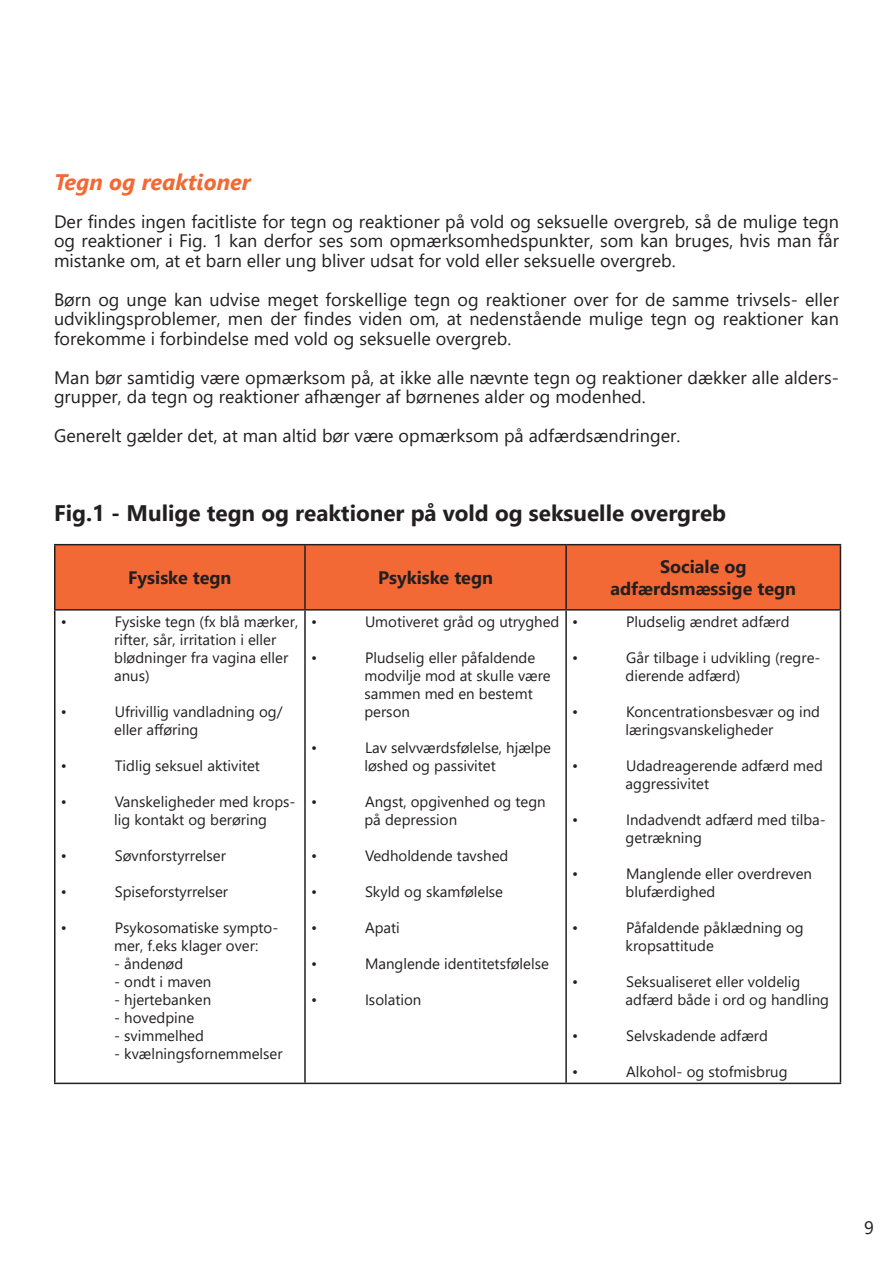
<style>
.page{position:relative;width:893px;height:1263px;background:#fff}
.page>*{position:absolute;margin:0;border:0;box-sizing:border-box;transform-origin:0 0}
.t1{font:700 22.5px "Segoe UI";color:#231f20}
.t2{font:italic 700 22.5px "Segoe UI";color:#f26935}
.t3{font:18px/19.5px "Segoe UI";color:#231f20;text-align:justify}
.t4{font:700 18px "Segoe UI";color:#231f20}
.t5{font:15px "Segoe UI";color:#231f20}
</style>
<div class="page">
<div style="left:56px;top:545px;width:784px;height:64px;background:#f26935"></div>
<hr style="left:54px;top:611px;width:2px;height:471px;background:#231f20">
<hr style="left:304px;top:611px;width:2px;height:471px;background:#231f20">
<hr style="left:565px;top:611px;width:2px;height:471px;background:#231f20">
<hr style="left:840px;top:611px;width:1px;height:471px;background:#231f20">
<hr style="left:54px;top:1082px;width:251px;height:2px;background:#231f20">
<hr style="left:305px;top:1082px;width:261px;height:2px;background:#231f20">
<hr style="left:566px;top:1082px;width:275px;height:2px;background:#231f20">
<hr style="left:54px;top:544px;width:251px;height:1px;background:#231f20">
<hr style="left:54px;top:545px;width:2px;height:64px;background:#231f20">
<hr style="left:305px;top:544px;width:261px;height:1px;background:#231f20">
<hr style="left:304px;top:545px;width:2px;height:64px;background:#231f20">
<hr style="left:566px;top:544px;width:275px;height:1px;background:#231f20">
<hr style="left:565px;top:545px;width:2px;height:64px;background:#231f20">
<hr style="left:840px;top:545px;width:1px;height:64px;background:#231f20">
<hr style="left:54px;top:609px;width:251px;height:2px;background:#231f20">
<hr style="left:305px;top:609px;width:261px;height:2px;background:#231f20">
<hr style="left:566px;top:609px;width:275px;height:2px;background:#231f20">
<p class="t2" style="left:54px;top:161px;width:198px">Tegn og reaktioner</p>
<p class="t3" style="left:54px;top:210px;width:786px">Der findes ingen facitliste for tegn og reaktioner på vold og seksuelle overgreb, så de mulige tegn og reaktioner i Fig. 1 kan derfor ses som opmærksomhedspunkter, som kan bruges, hvis man får mistanke om, at et barn eller ung bliver udsat for vold eller seksuelle overgreb.</p>
<p class="t3" style="left:54px;top:288px;width:786px">Børn og unge kan udvise meget forskellige tegn og reaktioner over for de samme trivsels- eller udviklingsproblemer, men der findes viden om, at nedenstående mulige tegn og reaktioner kan forekomme i forbindelse med vold og seksuelle overgreb.</p>
<p class="t3" style="left:54px;top:366px;width:786px">Man bør samtidig være opmærksom på, at ikke alle nævnte tegn og reaktioner dækker alle alders&shy;grupper, da tegn og reaktioner afhænger af børnenes alder og modenhed.</p>
<p class="t3" style="left:54px;top:425px;width:628px">Generelt gælder det, at man altid bør være opmærksom på adfærdsændringer.</p>
<p class="t1" style="left:54px;top:492px;width:674px">Fig.1 - Mulige tegn og reaktioner på vold og seksuelle overgreb</p>
<p class="t4" style="left:128px;top:560px;width:105px">Fysiske tegn</p>
<p class="t4" style="left:378px;top:560px;width:116px">Psykiske tegn</p>
<p class="t5" style="left:61px;top:607px;width:8px">•</p>
<p class="t5" style="left:115px;top:607px;width:185px">Fysiske tegn (fx blå mærker,</p>
<p class="t5" style="left:114px;top:625px;width:164px">rifter, sår, irritation i eller</p>
<p class="t5" style="left:114px;top:643px;width:176px">blødninger fra vagina eller</p>
<p class="t5" style="left:114px;top:661px;width:37px">anus)</p>
<p class="t5" style="left:61px;top:697px;width:8px">•</p>
<p class="t5" style="left:115px;top:697px;width:169px">Ufrivillig vandladning og/</p>
<p class="t5" style="left:114px;top:715px;width:86px">eller afføring</p>
<p class="t5" style="left:61px;top:751px;width:8px">•</p>
<p class="t5" style="left:115px;top:751px;width:147px">Tidlig seksuel aktivitet</p>
<p class="t5" style="left:61px;top:787px;width:8px">•</p>
<p class="t5" style="left:115px;top:787px;width:182px">Vanskeligheder med krops-</p>
<p class="t5" style="left:114px;top:805px;width:154px">lig kontakt og berøring</p>
<p class="t5" style="left:61px;top:841px;width:8px">•</p>
<p class="t5" style="left:115px;top:841px;width:113px">Søvnforstyrrelser</p>
<p class="t5" style="left:61px;top:877px;width:8px">•</p>
<p class="t5" style="left:115px;top:877px;width:115px">Spiseforstyrrelser</p>
<p class="t5" style="left:61px;top:913px;width:8px">•</p>
<p class="t5" style="left:115px;top:913px;width:165px">Psykosomatiske sympto-</p>
<p class="t5" style="left:114px;top:931px;width:146px">mer, f.eks klager over:</p>
<p class="t5" style="left:114px;top:949px;width:71px">- åndenød</p>
<p class="t5" style="left:114px;top:967px;width:99px">- ondt i maven</p>
<p class="t5" style="left:114px;top:985px;width:98px">- hjertebanken</p>
<p class="t5" style="left:114px;top:1003px;width:82px">- hovedpine</p>
<p class="t5" style="left:114px;top:1021px;width:91px">- svimmelhed</p>
<p class="t5" style="left:114px;top:1039px;width:170px">- kvælningsfornemmelser</p>
<p class="t5" style="left:311px;top:607px;width:8px">•</p>
<p class="t5" style="left:365px;top:607px;width:196px">Umotiveret gråd og utryghed</p>
<p class="t5" style="left:311px;top:643px;width:8px">•</p>
<p class="t5" style="left:365px;top:643px;width:172px">Pludselig eller påfaldende</p>
<p class="t5" style="left:364px;top:661px;width:188px">modvilje mod at skulle være</p>
<p class="t5" style="left:364px;top:679px;width:170px">sammen med en bestemt</p>
<p class="t5" style="left:364px;top:697px;width:47px">person</p>
<p class="t5" style="left:311px;top:733px;width:8px">•</p>
<p class="t5" style="left:365px;top:733px;width:188px">Lav selvværdsfølelse, hjælpe</p>
<p class="t5" style="left:364px;top:751px;width:133px">løshed og passivitet</p>
<p class="t5" style="left:311px;top:787px;width:8px">•</p>
<p class="t5" style="left:365px;top:787px;width:182px">Angst, opgivenhed og tegn</p>
<p class="t5" style="left:364px;top:805px;width:94px">på depression</p>
<p class="t5" style="left:311px;top:841px;width:8px">•</p>
<p class="t5" style="left:365px;top:841px;width:145px">Vedholdende tavshed</p>
<p class="t5" style="left:311px;top:877px;width:8px">•</p>
<p class="t5" style="left:365px;top:877px;width:140px">Skyld og skamfølelse</p>
<p class="t5" style="left:311px;top:913px;width:8px">•</p>
<p class="t5" style="left:365px;top:913px;width:36px">Apati</p>
<p class="t5" style="left:311px;top:949px;width:8px">•</p>
<p class="t5" style="left:365px;top:949px;width:185px">Manglende identitetsfølelse</p>
<p class="t5" style="left:311px;top:985px;width:8px">•</p>
<p class="t5" style="left:365px;top:985px;width:58px">Isolation</p>
<p class="t4" style="left:660px;top:550px;width:88px">Sociale og</p>
<p class="t4" style="left:610px;top:571px;width:187px">adfærdsmæssige tegn</p>
<p class="t5" style="left:572px;top:607px;width:8px">•</p>
<p class="t5" style="left:626px;top:607px;width:165px">Pludselig ændret adfærd</p>
<p class="t5" style="left:572px;top:643px;width:8px">•</p>
<p class="t5" style="left:626px;top:643px;width:196px">Går tilbage i udvikling (regre-</p>
<p class="t5" style="left:626px;top:661px;width:116px">dierende adfærd)</p>
<p class="t5" style="left:572px;top:697px;width:8px">•</p>
<p class="t5" style="left:626px;top:697px;width:195px">Koncentrationsbesvær og ind</p>
<p class="t5" style="left:626px;top:715px;width:149px">læringsvanskeligheder</p>
<p class="t5" style="left:572px;top:751px;width:8px">•</p>
<p class="t5" style="left:626px;top:751px;width:198px">Udadreagerende adfærd med</p>
<p class="t5" style="left:626px;top:769px;width:85px">aggressivitet</p>
<p class="t5" style="left:572px;top:805px;width:8px">•</p>
<p class="t5" style="left:626px;top:805px;width:201px">Indadvendt adfærd med tilba-</p>
<p class="t5" style="left:626px;top:823px;width:78px">getrækning</p>
<p class="t5" style="left:572px;top:859px;width:8px">•</p>
<p class="t5" style="left:626px;top:859px;width:187px">Manglende eller overdreven</p>
<p class="t5" style="left:626px;top:877px;width:91px">blufærdighed</p>
<p class="t5" style="left:572px;top:913px;width:8px">•</p>
<p class="t5" style="left:626px;top:913px;width:179px">Påfaldende påklædning og</p>
<p class="t5" style="left:626px;top:931px;width:90px">kropsattitude</p>
<p class="t5" style="left:572px;top:967px;width:8px">•</p>
<p class="t5" style="left:626px;top:967px;width:176px">Seksualiseret eller voldelig</p>
<p class="t5" style="left:626px;top:985px;width:205px">adfærd både i ord og handling</p>
<p class="t5" style="left:572px;top:1021px;width:8px">•</p>
<p class="t5" style="left:626px;top:1021px;width:143px">Selvskadende adfærd</p>
<p class="t5" style="left:572px;top:1057px;width:8px">•</p>
<p class="t5" style="left:626px;top:1057px;width:163px">Alkohol- og stofmisbrug</p>
<p class="t3" style="left:864px;top:1216px;width:11px">9</p>
</div>
